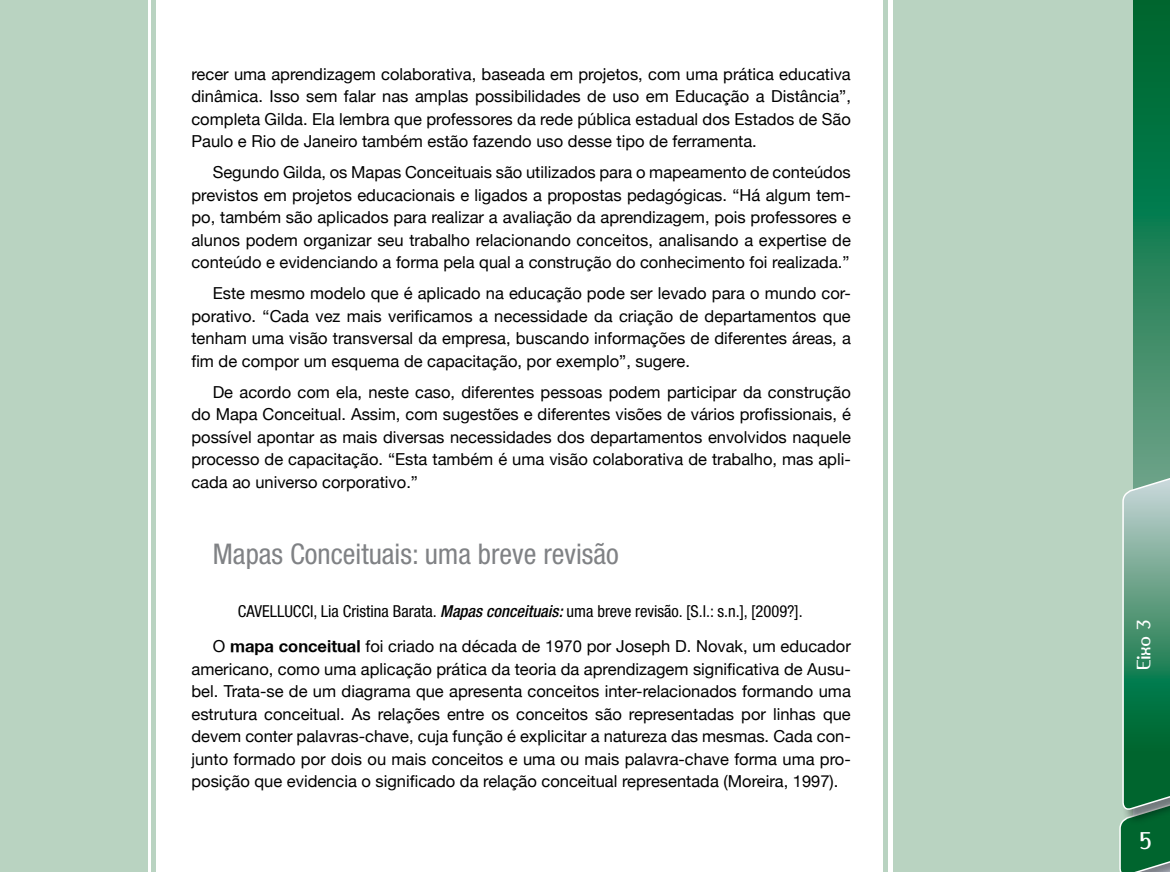
<style>
.page{position:relative;width:1170px;height:872px;background:#fff}
.page>*{position:absolute;margin:0;border:0;box-sizing:border-box;transform-origin:0 0}
.t1{font:condensed 28.5px "Helvetica Neue LT Std";color:#808285}
.t2{font:22.5px "Amerika Sans";color:#fff}
.t3{font:18px "Amerika Sans";color:#fff}
.t4{font:16.5px/22.5px "Helvetica Neue";color:#000;text-align:justify}
.t5{font:condensed 16.5px "Helvetica Neue LT Std";color:#000}
.s1{font-weight:500;font-style:italic}
.s2{font-weight:700}
</style>
<div class="page">
<div style="left:0;top:0;width:147px;height:872px;background:#b9d3c1"></div>
<div style="left:893px;top:0;width:276px;height:872px;background:#b9d3c1"></div>
<svg style="left:1133px;top:0;width:36px;height:472px;background:#228055"></svg>
<svg style="left:1119px;top:472px;width:50px;height:400px"></svg>
<div style="left:883px;top:0;width:5px;height:872px;background:#b9d3c1"></div>
<div style="left:151px;top:0;width:5px;height:872px;background:#b9d3c1"></div>
<p class="t4" style="left:191px;top:62px;width:661px">recer uma aprendizagem colaborativa, baseada em projetos, com uma prática educativa dinâmica. Isso sem falar nas amplas possibilidades de uso em Educação a Distância”, completa Gilda. Ela lembra que professores da rede pública estadual dos Estados de São Paulo e Rio de Janeiro também estão fazendo uso desse tipo de ferramenta.</p>
<p class="t4" style="left:191px;top:161px;width:661px;text-indent:21px">Segundo Gilda, os Mapas Conceituais são utilizados para o mapeamento de conteúdos previstos em projetos educacionais e ligados a propostas pedagógicas. “Há algum tem&shy;po, também são aplicados para realizar a avaliação da aprendizagem, pois professores e alunos podem organizar seu trabalho relacionando conceitos, analisando a expertise de conteúdo e evidenciando a forma pela qual a construção do conhecimento foi realizada.”</p>
<p class="t4" style="left:191px;top:282px;width:661px;text-indent:21px">Este mesmo modelo que é aplicado na educação pode ser levado para o mundo cor&shy;porativo. “Cada vez mais verificamos a necessidade da criação de departamentos que tenham uma visão transversal da empresa, buscando informações de diferentes áreas, a fim de compor um esquema de capacitação, por exemplo”, sugere.</p>
<p class="t4" style="left:191px;top:380px;width:661px;text-indent:21px">De acordo com ela, neste caso, diferentes pessoas podem participar da construção do Mapa Conceitual. Assim, com sugestões e diferentes visões de vários profissionais, é possível apontar as mais diversas necessidades dos departamentos envolvidos naquele processo de capacitação. “Esta também é uma visão colaborativa de trabalho, mas apli&shy;cada ao universo corporativo.”</p>
<h1 class="t1" style="left:213px;top:538px;width:407px">Mapas Conceituais: uma breve revisão</h1>
<p class="t5" style="left:238px;top:601px;width:566px">CAVELLUCCI, Lia Cristina Barata. <span class="s1">Mapas conceituais:</span> uma breve revisão. [S.l.: s.n.], [2009?].</p>
<p class="t4" style="left:191px;top:634px;width:661px;text-indent:21px">O <span class="s2">mapa conceitual</span> foi criado na década de 1970 por Joseph D. Novak, um educador americano, como uma aplicação prática da teoria da aprendizagem significativa de Ausu&shy;bel. Trata-se de um diagrama que apresenta conceitos inter-relacionados formando uma estrutura conceitual. As relações entre os conceitos são representadas por linhas que devem conter palavras-chave, cuja função é explicitar a natureza das mesmas. Cada con&shy;junto formado por dois ou mais conceitos e uma ou mais palavra-chave forma uma pro&shy;posição que evidencia o significado da relação conceitual representada (Moreira, 1997).</p>
<p class="t3" style="left:1132px;top:670px;width:52px;rotate:-90deg">Eixo 3</p>
<h2 class="t2" style="left:1139px;top:826px;width:13px">5</h2>
</div>
